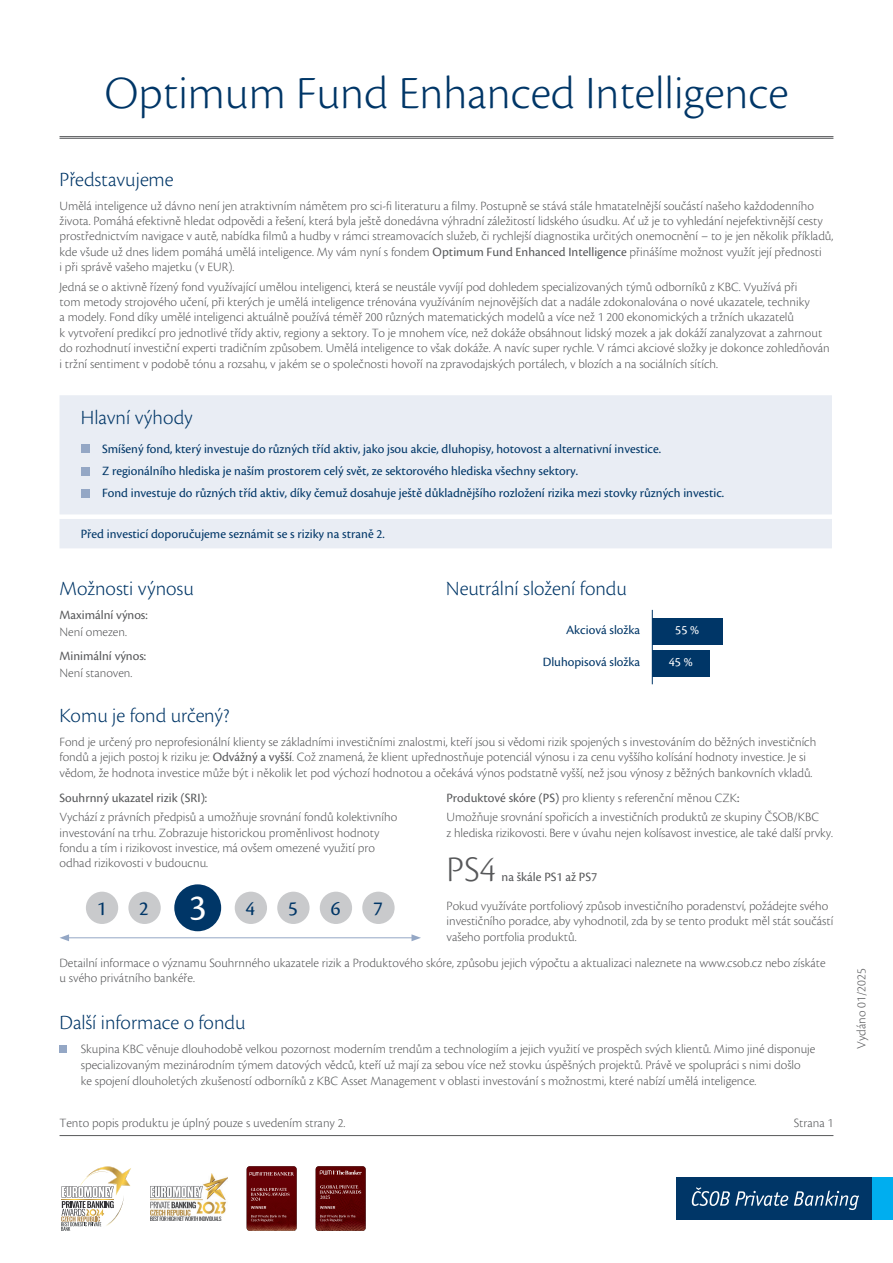
<style>
.page{position:relative;width:893px;height:1263px;background:#fff}
.page>*{position:absolute;margin:0;border:0;box-sizing:border-box;transform-origin:0 0}
.t1{font:300 48px "Cronos Pro";color:#003667}
.normal_text{font:300 37.5px "Cronos Pro";color:#57585a}
.Nadpis{font:300 21px "Cronos Pro";color:#003667}
.podnadpis_2{font:300 21px "Cronos Pro";color:#003667}
.t2{font:21px "Cronos Pro";color:#003667}
.normal_text-2{font:300 13.2px/15.3px "Cronos Pro";color:#57585a}
.podnadpis_2-2{font:300 13.2px/15.6px "Cronos Pro";color:#57585a}
.text_v_boxech_bold_o{font:13.2px "Cronos Pro";color:#003667}
.podnadpis_2-3{font:13.2px "Cronos Pro";color:#57585a}
.normal_text-3{font:13.2px "Cronos Pro";color:#57585a}
.t3{font:13.2px "Cronos Pro";color:#fff}
.s1{font-weight:400}
.s2{font-size:37.5px;color:#fff}
</style>
<div class="page">
<hr style="left:60px;top:1135px;width:773px;height:1px;background:#57585a">
<div style="left:677px;top:1177px;width:195px;height:43px;background:#003667"></div>
<svg style="left:692px;top:1187px;width:96px;height:19px"></svg>
<svg style="left:794px;top:1190px;width:65px;height:20px"></svg>
<div style="left:872px;top:1177px;width:21px;height:43px;background:#00aeef"></div>
<svg style="left:61px;top:1166px;width:70px;height:65px"></svg>
<img style="left:150px;top:1173px;width:77px;height:47px">
<img style="left:316px;top:1166px;width:50px;height:65px">
<svg style="left:320px;top:1166px;width:42px;height:8px"></svg>
<svg style="left:320px;top:1181px;width:41px;height:41px;background:#681717"></svg>
<img style="left:247px;top:1166px;width:50px;height:65px">
<svg style="left:251px;top:1188px;width:38px;height:34px"></svg>
<svg style="left:249px;top:1172px;width:45px;height:3px"></svg>
<hr style="left:60px;top:136px;width:773px;height:1px;background:#57585a">
<hr style="left:60px;top:138px;width:773px;height:1px;background:#57585a">
<div style="left:60px;top:395px;width:772px;height:153px;background:#e9edf4"></div>
<div style="left:81px;top:445px;width:8px;height:8px;background:#94a7c5"></div>
<div style="left:81px;top:467px;width:8px;height:8px;background:#94a7c5"></div>
<div style="left:81px;top:489px;width:8px;height:9px;background:#94a7c5"></div>
<hr style="left:652px;top:610px;width:1px;height:74px;background:#003667">
<div style="left:652px;top:618px;width:70px;height:26px;background:#003667"></div>
<div style="left:652px;top:650px;width:58px;height:26px;background:#003667"></div>
<div style="left:86px;top:892px;width:32px;height:32px;background:#c9cacc;border-radius:50%"></div>
<div style="left:128px;top:892px;width:33px;height:32px;background:#c9cacc;border-radius:50%"></div>
<div style="left:174px;top:884px;width:47px;height:47px;background:#003667;border-radius:50%"></div>
<div style="left:235px;top:892px;width:32px;height:32px;background:#c9cacc;border-radius:50%"></div>
<div style="left:277px;top:892px;width:33px;height:32px;background:#c9cacc;border-radius:50%"></div>
<div style="left:320px;top:892px;width:32px;height:32px;background:#c9cacc;border-radius:50%"></div>
<div style="left:362px;top:892px;width:33px;height:32px;background:#c9cacc;border-radius:50%"></div>
<hr style="left:67px;top:937px;width:347px;height:1px;background:#94a7c5">
<svg style="left:60px;top:934px;width:9px;height:7px"></svg>
<svg style="left:411px;top:934px;width:10px;height:7px"></svg>
<div style="left:60px;top:1045px;width:7px;height:8px;background:#94a7c5"></div>
<p class="t1" style="left:104px;top:65px;width:685px">Optimum Fund Enhanced Intelligence</p>
<p class="Nadpis" style="left:60px;top:167px;width:116px">Představujeme</p>
<p class="normal_text-2" style="left:60px;top:198px;width:775px">Umělá inteligence už dávno není jen atraktivním námětem pro sci-fi literaturu a filmy. Postupně se stává stále hmatatelnější součástí našeho každodenního života. Pomáhá efektivně hledat odpovědi a řešení, která byla ještě donedávna výhradní záležitostí lidského úsudku. Ať už je to vyhledání nejefektivnější cesty prostřednictvím navigace v autě, nabídka filmů a hudby v rámci streamovacích služeb, či rychlejší diagnostika určitých onemocnění – to je jen několik příkladů, kde všude už dnes lidem pomáhá umělá inteligence. My vám nyní s fondem <span class="s1">Optimum Fund Enhanced Intelligence</span> přinášíme možnost využít její přednosti<br>i při správě vašeho majetku (v EUR).</p>
<p class="normal_text-2" style="left:60px;top:279px;width:772px">Jedná se o aktivně řízený fond využívající umělou inteligenci, která se neustále vyvíjí pod dohledem specializovaných týmů odborníků z KBC. Využívá při<br>tom metody strojového učení, při kterých je umělá inteligence trénována využíváním nejnovějších dat a nadále zdokonalována o nové ukazatele, techniky<br>a modely. Fond díky umělé inteligenci aktuálně používá téměř 200 různých matematických modelů a více než 1 200 ekonomických a tržních ukazatelů<br>k vytvoření predikcí pro jednotlivé třídy aktiv, regiony a sektory. To je mnohem více, než dokáže obsáhnout lidský mozek a jak dokáží zanalyzovat a zahrnout do rozhodnutí investiční experti tradičním způsobem. Umělá inteligence to však dokáže. A navíc super rychle. V rámci akciové složky je dokonce zohledňován i tržní sentiment v podobě tónu a rozsahu, v jakém se o společnosti hovoří na zpravodajských portálech, v blozích a na sociálních sítích.</p>
<p class="Nadpis" style="left:81px;top:406px;width:113px">Hlavní výhody</p>
<p class="text_v_boxech_bold_o" style="left:102px;top:441px;width:561px">Smíšený fond, který investuje do různých tříd aktiv, jako jsou akcie, dluhopisy, hotovost a alternativní investice.</p>
<p class="text_v_boxech_bold_o" style="left:102px;top:463px;width:477px">Z regionálního hlediska je naším prostorem celý svět, ze sektorového hlediska všechny sektory.</p>
<p class="text_v_boxech_bold_o" style="left:102px;top:486px;width:624px">Fond investuje do různých tříd aktiv, díky čemuž dosahuje ještě důkladnějšího rozložení rizika mezi stovky různých investic.</p>
<p class="text_v_boxech_bold_o" style="left:81px;top:526px;width:306px">Před investicí doporučujeme seznámit se s riziky na straně 2.</p>
<p class="podnadpis_2" style="left:60px;top:576px;width:136px">Možnosti výnosu</p>
<p class="podnadpis_2-3" style="left:60px;top:607px;width:90px">Maximální výnos:</p>
<p class="normal_text-2" style="left:60px;top:624px;width:69px">Není omezen.</p>
<p class="podnadpis_2-3" style="left:60px;top:648px;width:88px">Minimální výnos:</p>
<p class="podnadpis_2-2" style="left:60px;top:665px;width:74px">Není stanoven.</p>
<p class="podnadpis_2" style="left:446px;top:576px;width:183px">Neutrální složení fondu</p>
<p class="text_v_boxech_bold_o" style="left:566px;top:623px;width:76px">Akciová složka</p>
<p class="text_v_boxech_bold_o" style="left:543px;top:655px;width:99px">Dluhopisová složka</p>
<p class="t3" style="left:675px;top:623px;width:25px">55 %</p>
<p class="t3" style="left:669px;top:655px;width:25px">45 %</p>
<p class="Nadpis" style="left:60px;top:703px;width:171px">Komu je fond určený?</p>
<p class="podnadpis_2-2" style="left:60px;top:734px;width:758px">Fond je určený pro neprofesionální klienty se základními investičními znalostmi, kteří jsou si vědomi rizik spojených s investováním do běžných investičních fondů a jejich postoj k riziku je: <span class="s1">Odvážný a vyšší</span>. Což znamená, že klient upřednostňuje potenciál výnosu i za cenu vyššího kolísání hodnoty investice. Je si vědom, že hodnota investice může být i několik let pod výchozí hodnotou a očekává výnos podstatně vyšší, než jsou výnosy z běžných bankovních vkladů.</p>
<p class="podnadpis_2-3" style="left:60px;top:790px;width:149px">Souhrnný ukazatel rizik (SRI):</p>
<p class="normal_text-2" style="left:60px;top:809px;width:339px">Vychází z právních předpisů a umožňuje srovnání fondů kolektivního investování na trhu. Zobrazuje historickou proměnlivost hodnoty fondu a tím i rizikovost investice, má ovšem omezené využití pro odhad rizikovosti v budoucnu.</p>
<p class="t2" style="left:97px;top:896px;width:11px">1</p>
<p class="t2" style="left:139px;top:896px;width:118px">2<span class="s2">3</span>4</p>
<p class="t2" style="left:288px;top:896px;width:11px">5</p>
<p class="t2" style="left:331px;top:896px;width:11px">6</p>
<p class="t2" style="left:373px;top:896px;width:11px">7</p>
<p class="normal_text-2" style="left:446px;top:790px;width:294px"><span class="s1">Produktové skóre (PS)</span> pro klienty s referenční měnou CZK<span class="s1">:</span></p>
<p class="normal_text-2" style="left:446px;top:809px;width:388px">Umožňuje srovnání spořicích a investičních produktů ze skupiny ČSOB/KBC<br>z hlediska rizikovosti. Bere v úvahu nejen kolísavost investice, ale také další prvky.</p>
<p class="normal_text" style="left:446px;top:847px;width:51px">PS4</p>
<p class="normal_text-3" style="left:502px;top:869px;width:97px">na škále PS1 až PS7</p>
<p class="normal_text-2" style="left:446px;top:898px;width:388px">Pokud využíváte portfoliový způsob investičního poradenství, požádejte svého investičního poradce, aby vyhodnotil, zda by se tento produkt měl stát součástí vašeho portfolia produktů.</p>
<p class="normal_text-2" style="left:60px;top:955px;width:768px">Detailní informace o významu Souhrnného ukazatele rizik a Produktového skóre, způsobu jejich výpočtu a aktualizaci naleznete na www.csob.cz nebo získáte u svého privátního bankéře.</p>
<p class="Nadpis" style="left:60px;top:1010px;width:188px">Další informace o fondu</p>
<p class="normal_text-2" style="left:81px;top:1041px;width:736px">Skupina KBC věnuje dlouhodobě velkou pozornost moderním trendům a technologiím a jejich využití ve prospěch svých klientů. Mimo jiné disponuje specializovaným mezinárodním týmem datových vědců, kteří už mají za sebou více než stovku úspěšných projektů. Právě ve spolupráci s nimi došlo<br>ke spojení dlouholetých zkušeností odborníků z KBC Asset Management v oblasti investování s možnostmi, které nabízí umělá inteligence.</p>
<p class="normal_text-2" style="left:60px;top:1115px;width:287px">Tento popis produktu je úplný pouze s uvedením strany 2.</p>
<p class="normal_text-2" style="left:794px;top:1115px;width:41px">Strana 1</p>
<p class="normal_text-2" style="left:853px;top:1049px;width:82px;rotate:-90deg">Vydáno 01/2025</p>
</div>
